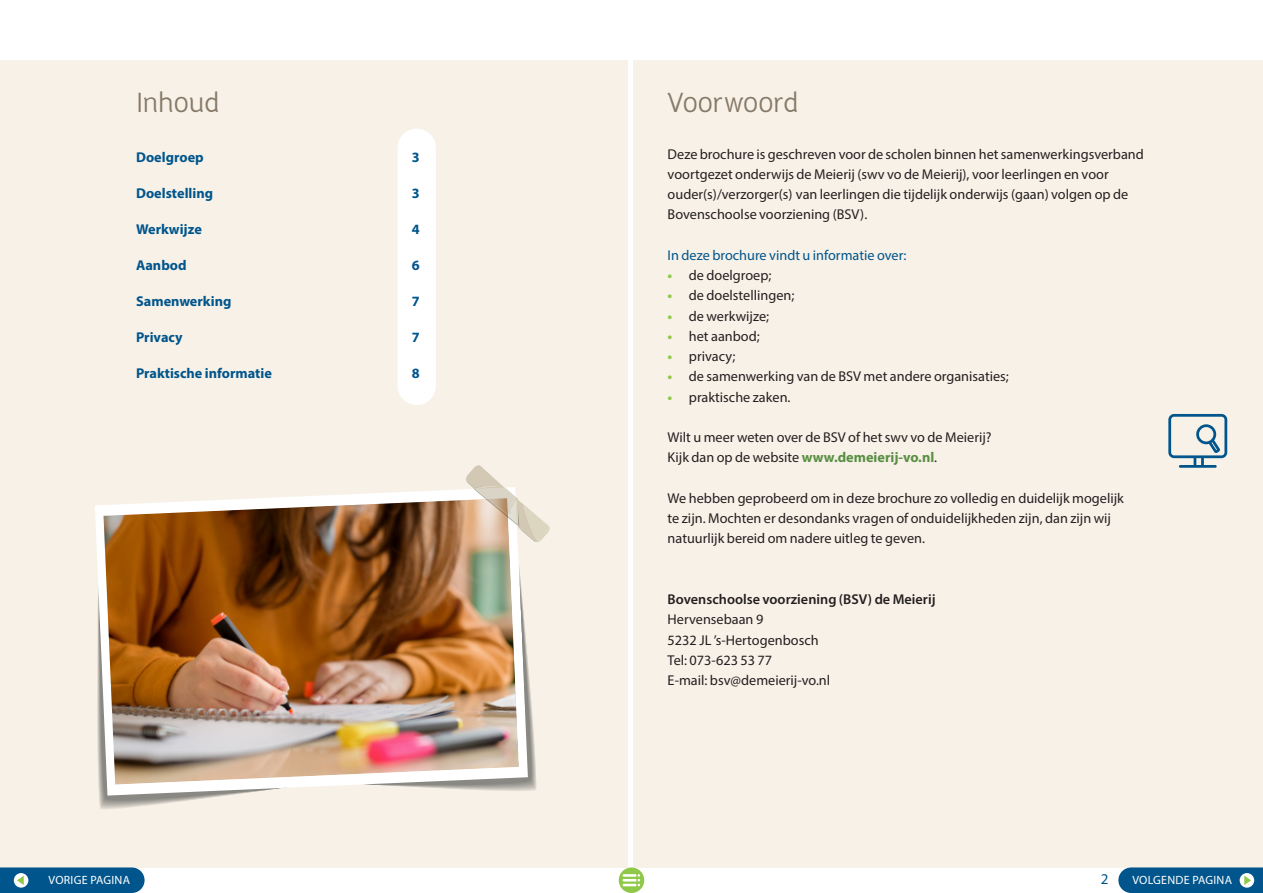
<style>
.page{position:relative;width:1263px;height:893px;background:#fff}
.page>*{position:absolute;margin:0;border:0;box-sizing:border-box;transform-origin:0 0}
.t1{font:30px "Halvorsen";letter-spacing:-.03em;color:#877968}
.t2{font:15px "Myriad Pro";color:#00558c}
.plat{font:14.25px/20.2px "Myriad Pro";color:#231f20}
.plat-2{font:700 14.25px "Myriad Pro";color:#00558c}
.plat-3{font:600 14.25px "Myriad Pro";color:#231f20}
.plat-4{font:14.25px "Myriad Pro";color:#00558c}
.t3{font:12px "Myriad Pro";letter-spacing:.02em;color:#fff}
.s1{font-weight:700;color:#90c848}
.s2{font-weight:700;color:#598f43}
</style>
<div class="page">
<div style="left:0;top:60px;width:627px;height:807px;background:#f7f1e7"></div>
<div style="left:634px;top:60px;width:629px;height:807px;background:#f7f1e7"></div>
<div style="left:398px;top:129px;width:38px;height:276px;background:#fff;border-radius:19px"></div>
<svg style="left:619px;top:867px;width:25px;height:26px"></svg>
<svg style="left:623px;top:874px;width:17px;height:12px"></svg>
<svg style="left:1118px;top:867px;width:145px;height:26px;background:#146293"></svg>
<svg style="left:0;top:867px;width:145px;height:26px;background:#146293"></svg>
<svg style="left:1168px;top:414px;width:59px;height:54px"></svg>
<svg style="left:528px;top:666px;width:8px;height:125px"></svg>
<svg style="left:99px;top:796px;width:121px;height:13px"></svg>
<svg style="left:95px;top:489px;width:433px;height:307px"></svg>
<img style="left:103px;top:498px;width:416px;height:286px">
<svg style="left:466px;top:465px;width:84px;height:77px"></svg>
<p class="t1" style="left:136px;top:87px;width:86px">Inhoud</p>
<p class="plat-2" style="left:136px;top:148px;width:69px">Doelgroep</p>
<p class="plat-2" style="left:412px;top:148px;width:9px">3</p>
<p class="plat-2" style="left:136px;top:184px;width:79px">Doelstelling</p>
<p class="plat-2" style="left:412px;top:184px;width:9px">3</p>
<p class="plat-2" style="left:136px;top:220px;width:67px">Werkwijze</p>
<p class="plat-2" style="left:412px;top:220px;width:9px">4</p>
<p class="plat-2" style="left:136px;top:256px;width:52px">Aanbod</p>
<p class="plat-2" style="left:412px;top:256px;width:9px">6</p>
<p class="plat-2" style="left:136px;top:292px;width:97px">Samenwerking</p>
<p class="plat-2" style="left:412px;top:292px;width:9px">7</p>
<p class="plat-2" style="left:136px;top:328px;width:48px">Privacy</p>
<p class="plat-2" style="left:412px;top:328px;width:9px">7</p>
<p class="plat-2" style="left:136px;top:364px;width:137px">Praktische informatie</p>
<p class="plat-2" style="left:412px;top:364px;width:9px">8</p>
<p class="t1" style="left:668px;top:87px;width:133px">Voorwoord</p>
<p class="plat" style="left:668px;top:144px;width:478px">Deze brochure is geschreven voor de scholen binnen het samenwerkingsverband voortgezet onderwijs de Meierij (swv vo de Meierij), voor leerlingen en voor ouder(s)/verzorger(s) van leerlingen die tijdelijk onderwijs (gaan) volgen op de Bovenschoolse voorziening (BSV).</p>
<p class="plat-4" style="left:668px;top:246px;width:240px">In deze brochure vindt u informatie over:</p>
<p class="plat" style="left:668px;top:265px;width:105px"><span class="s1">•</span> de doelgroep;</p>
<p class="plat" style="left:668px;top:285px;width:128px"><span class="s1">•</span> de doelstellingen;</p>
<p class="plat" style="left:668px;top:306px;width:103px"><span class="s1">•</span> de werkwijze;</p>
<p class="plat" style="left:668px;top:326px;width:94px"><span class="s1">•</span> het aanbod;</p>
<p class="plat" style="left:668px;top:346px;width:69px"><span class="s1">•</span> privacy;</p>
<p class="plat" style="left:668px;top:366px;width:343px"><span class="s1">•</span> de samenwerking van de BSV met andere organisaties;</p>
<p class="plat" style="left:668px;top:387px;width:124px"><span class="s1">•</span> praktische zaken.</p>
<p class="plat" style="left:668px;top:427px;width:326px">Wilt u meer weten over de BSV of het swv vo de Meierij?<br>Kijk dan op de website <span class="s2">www.demeierij-vo.nl</span>.</p>
<p class="plat" style="left:668px;top:488px;width:458px">We hebben geprobeerd om in deze brochure zo volledig en duidelijk mogelijk te zijn. Mochten er desondanks vragen of onduidelijkheden zijn, dan zijn wij natuurlijk bereid om nadere uitleg te geven.</p>
<p class="plat-3" style="left:668px;top:590px;width:269px">Bovenschoolse voorziening (BSV) de Meierij</p>
<p class="plat" style="left:668px;top:609px;width:97px">Hervensebaan 9</p>
<p class="plat" style="left:668px;top:630px;width:153px">5232 JL ’s-Hertogenbosch</p>
<p class="plat" style="left:668px;top:650px;width:106px">Tel: 073-623 53 77</p>
<p class="plat" style="left:668px;top:670px;width:164px">E-mail: bsv@demeierij-vo.nl</p>
<p class="t2" style="left:1101px;top:870px;width:9px">2</p>
<p class="t3" style="left:49px;top:872px;width:83px">VORIGE PAGINA</p>
<p class="t3" style="left:1132px;top:872px;width:101px">VOLGENDE PAGINA</p>
</div>
